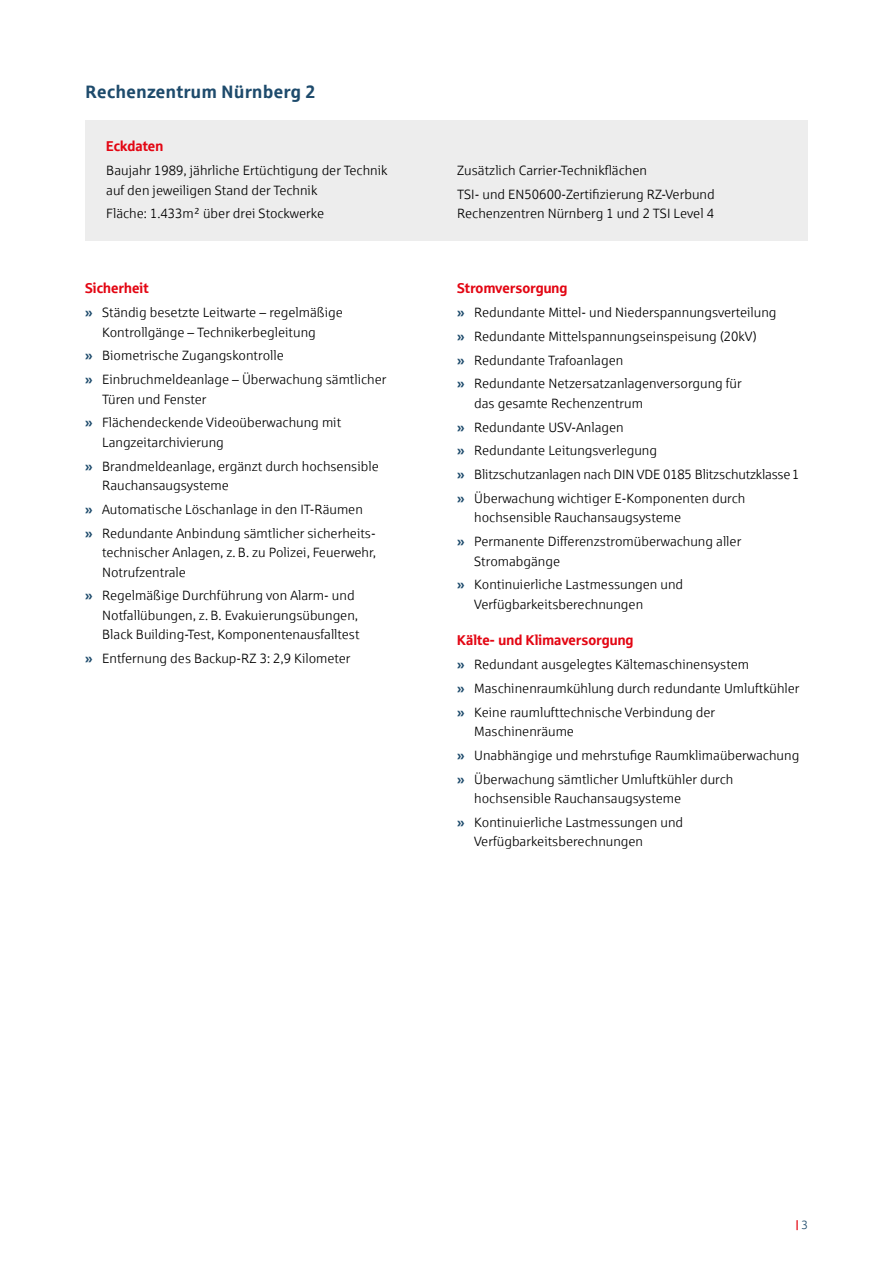
<style>
.page{position:relative;width:893px;height:1263px;background:#fff}
.page>*{position:absolute;margin:0;border:0;box-sizing:border-box;transform-origin:0 0}
.t1{font:700 18px "Sparkasse Rg";color:#1e4b6c}
.t2{font:14.25px "Sparkasse Head";letter-spacing:.01em;color:#e30613}
.t3{font:13.5px/23.7px "Sparkasse Lt";color:#000}
.t4{font:12px "Sparkasse Head";color:#e30613}
.s1{font-family:"Sparkasse Head";color:#1e4b6c}
.s2{font-family:"Sparkasse Lt";color:#1e4b6c}
</style>
<div class="page">
<div style="left:85px;top:120px;width:723px;height:120px;background:#ededed"></div>
<h1 class="t1" style="left:85px;top:81px;width:232px">Rechenzentrum Nürnberg 2</h1>
<p class="t2" style="left:106px;top:137px;width:58px">Eckdaten</p>
<p class="t3" style="left:106px;top:161px;width:283px;line-height:19.5px">Baujahr 1989, jährliche Ertüchtigung der Technik auf den jeweiligen Stand der Technik</p>
<p class="t3" style="left:106px;top:202px;width:219px">Fläche: 1.433m² über drei Stockwerke</p>
<p class="t2" style="left:85px;top:279px;width:65px">Sicherheit</p>
<p class="t3" style="left:102px;top:302px;width:242px;line-height:19.5px;text-indent:-17px"><span class="s1">»</span> Ständig besetzte Leitwarte – regelmäßige<br>Kontrollgänge – Technikerbegleitung</p>
<p class="t3" style="left:85px;top:344px;width:303px"><span class="s1">»</span> Biometrische Zugangskontrolle<br><span class="s1">»</span> Einbruchmeldeanlage – Überwachung sämtlicher</p>
<p class="t3" style="left:85px;top:387px;width:258px;text-indent:17px">Türen und Fenster<br><span class="s1">»</span> Flächendeckende Videoüberwachung mit</p>
<p class="t3" style="left:85px;top:430px;width:295px;text-indent:17px">Langzeitarchivierung<br><span class="s1">»</span> Brandmeldeanlage, ergänzt durch hochsensible</p>
<p class="t3" style="left:85px;top:473px;width:290px;text-indent:17px">Rauchansaugsysteme<br><span class="s1">»</span> Automatische Löschanlage in den IT-Räumen<br><span class="s1">»</span> Redundante Anbindung sämtlicher sicherheits-</p>
<p class="t3" style="left:102px;top:542px;width:275px;line-height:19.5px">technischer Anlagen, z. B. zu Polizei, Feuerwehr,<br>Notrufzentrale</p>
<p class="t3" style="left:102px;top:586px;width:259px;line-height:19.5px;text-indent:-17px"><span class="s1">»</span> Regelmäßige Durchführung von Alarm- und<br>Notfallübungen, z. B. Evakuierungsübungen,<br>Black Building-Test, Komponentenausfalltest</p>
<p class="t3" style="left:85px;top:646px;width:267px"><span class="s1">»</span> Entfernung des Backup-RZ 3: 2,9 Kilometer</p>
<p class="t3" style="left:457px;top:158px;width:259px">Zusätzlich Carrier-Technikflächen<br>TSI- und EN50600-Zertifizierung RZ-Verbund</p>
<p class="t3" style="left:457px;top:202px;width:258px">Rechenzentren Nürnberg 1 und 2 TSI Level 4</p>
<p class="t2" style="left:457px;top:279px;width:112px">Stromversorgung</p>
<p class="t3" style="left:457px;top:300px;width:321px"><span class="s1">»</span> Redundante Mittel- und Niederspannungsverteilung <span class="s1">»</span> Redundante Mittelspannungseinspeisung (20kV)<br><span class="s1">»</span> Redundante Trafoanlagen<br><span class="s1">»</span> Redundante Netzersatzanlagenversorgung für</p>
<p class="t3" style="left:457px;top:391px;width:344px;text-indent:17px">das gesamte Rechenzentrum<br><span class="s1">»</span> Redundante USV-Anlagen<br><span class="s1">»</span> Redundante Leitungsverlegung<br><span class="s1">»</span> Blitzschutzanlagen nach DIN VDE 0185 Blitzschutzklasse 1 <span class="s1">»</span> Überwachung wichtiger E-Komponenten durch</p>
<p class="t3" style="left:457px;top:506px;width:286px;text-indent:17px">hochsensible Rauchansaugsysteme<br><span class="s1">»</span> Permanente Differenzstromüberwachung aller</p>
<p class="t3" style="left:457px;top:549px;width:227px;text-indent:17px">Stromabgänge<br><span class="s1">»</span> Kontinuierliche Lastmessungen und</p>
<p class="t3" style="left:474px;top:592px;width:170px">Verfügbarkeitsberechnungen</p>
<p class="t2" style="left:457px;top:631px;width:178px">Kälte- und Klimaversorgung</p>
<p class="t3" style="left:457px;top:652px;width:344px"><span class="s1">»</span> Redundant ausgelegtes Kältemaschinensystem<br><span class="s1">»</span> Maschinenraumkühlung durch redundante Umluftkühler <span class="s1">»</span> Keine raumlufttechnische Verbindung der</p>
<p class="t3" style="left:457px;top:719px;width:344px;text-indent:17px">Maschinenräume<br><span class="s1">»</span> Unabhängige und mehrstufige Raumklimaüberwachung <span class="s1">»</span> Überwachung sämtlicher Umluftkühler durch</p>
<p class="t3" style="left:457px;top:786px;width:227px;text-align:right">hochsensible Rauchansaugsysteme<br><span class="s1">»</span> Kontinuierliche Lastmessungen und</p>
<p class="t3" style="left:474px;top:830px;width:170px">Verfügbarkeitsberechnungen</p>
<p class="t4" style="left:796px;top:1217px;width:14px">|<span class="s2">3</span></p>
</div>
